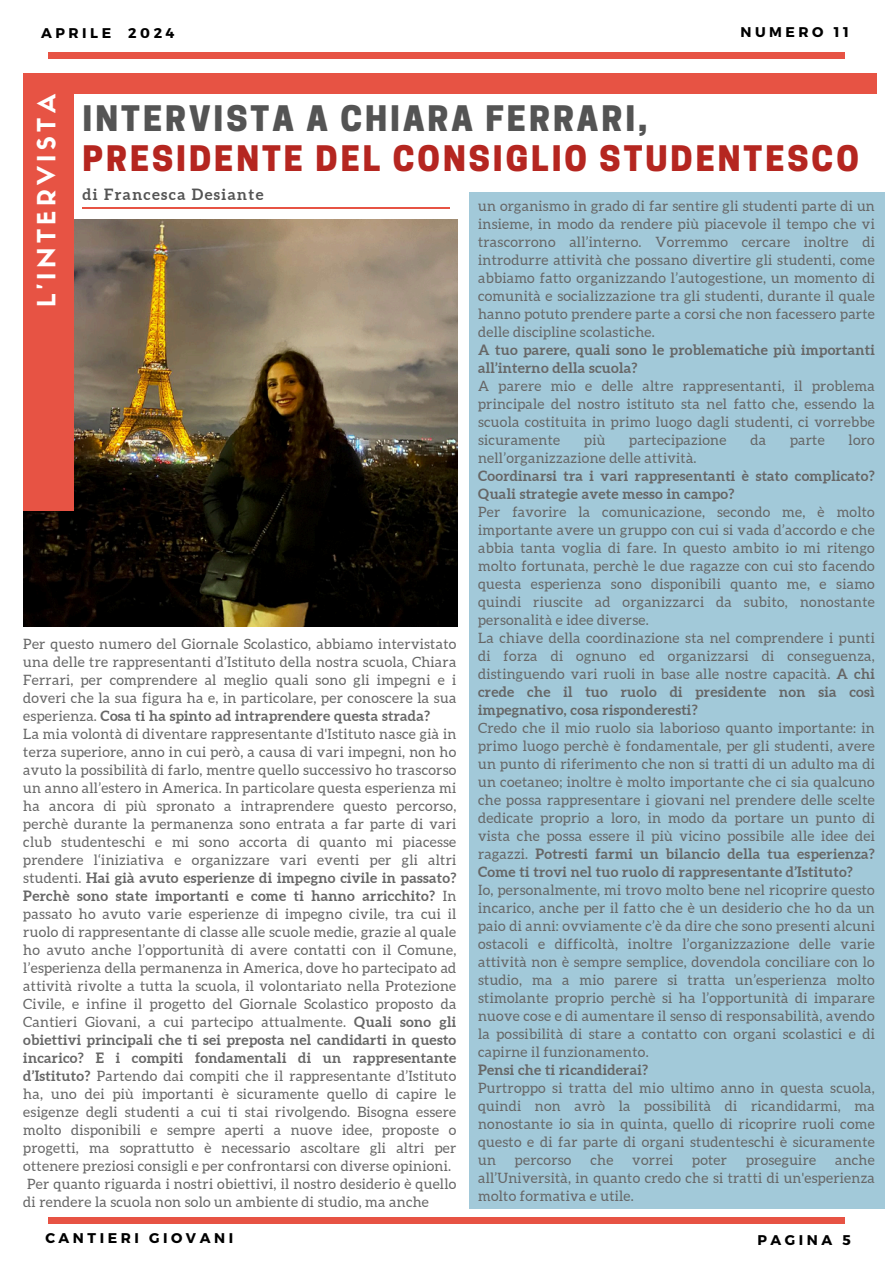
<style>
.page{position:relative;width:894px;height:1264px;background:#fff}
.page>*{position:absolute;margin:0;border:0;box-sizing:border-box;transform-origin:0 0}
.t1{font:800 33px/39.3px "Cooper Hewitt";letter-spacing:.09em;color:#b52620}
.t2{font:24.6px "Sifonn Basic";letter-spacing:.18em;color:#fff}
.t3{font:700 15.45px "Aleo";letter-spacing:.09em;color:#545454}
.t4{font:14.25px/18px "Aleo";letter-spacing:.02em;color:#666;text-align:justify}
.t5{font:700 14.25px/18px "Aleo";letter-spacing:.02em;color:#666}
.t6{font:700 14.1px "Montserrat";letter-spacing:.25em;color:#000}
.s1{color:#545454}
.s2{font-weight:700}
</style>
<div class="page">
<div style="left:49px;top:52px;width:795px;height:7px;background:#e75344"></div>
<img style="left:23px;top:220px;width:435px;height:406px">
<div style="left:23px;top:89px;width:51px;height:422px;background:#e75344"></div>
<div style="left:23px;top:73px;width:853px;height:21px;background:#e75344"></div>
<div style="left:49px;top:1217px;width:795px;height:6px;background:#e75344"></div>
<hr style="left:83px;top:207px;width:366px;height:1px;background:#e75344">
<div style="left:469px;top:192px;width:415px;height:1016px;background:#a2c9d9"></div>
<p class="t6" style="left:41px;top:24px;width:71px">APRILE</p>
<p class="t6" style="left:128px;top:24px;width:48px">2024</p>
<p class="t6" style="left:740px;top:23px;width:110px">NUMERO 11</p>
<p class="t2" style="left:37px;top:307px;width:214px;rotate:-90deg">L'INTERVISTA</p>
<p class="t1" style="left:83px;top:103px;width:777px"><span class="s1">INTERVISTA A CHIARA FERRARI,<br></span>PRESIDENTE DEL CONSIGLIO STUDENTESCO</p>
<p class="t3" style="left:83px;top:185px;width:182px">di Francesca Desiante</p>
<h4 class="t4" style="left:478px;top:196px;width:398px">un organismo in grado di far sentire gli studenti parte di un insieme, in modo da rendere più piacevole il tempo che vi trascorrono all’interno. Vorremmo cercare inoltre di introdurre attività che possano divertire gli studenti, come abbiamo fatto organizzando l’autogestione, un momento di comunità e socializzazione tra gli studenti, durante il quale hanno potuto prendere parte a corsi che non facessero parte delle discipline scolastiche.</h4>
<p class="t5" style="left:478px;top:340px;width:398px">A tuo parere, quali sono le problematiche più importanti all’interno della scuola?</p>
<p class="t4" style="left:478px;top:376px;width:398px">A parere mio e delle altre rappresentanti, il problema principale del nostro istituto sta nel fatto che, essendo la scuola costituita in primo luogo dagli studenti, ci vorrebbe sicuramente</p>
<p class="t4" style="left:584px;top:430px;width:23px">più</p>
<p class="t4" style="left:629px;top:430px;width:99px">partecipazione</p>
<p class="t4" style="left:750px;top:430px;width:17px">da</p>
<p class="t4" style="left:789px;top:430px;width:36px">parte</p>
<p class="t4" style="left:848px;top:430px;width:28px">loro</p>
<p class="t4" style="left:478px;top:448px;width:220px">nell’organizzazione delle attività.</p>
<p class="t5" style="left:478px;top:466px;width:398px">Coordinarsi tra i vari rappresentanti è stato complicato?<br>Quali strategie avete messo in campo?</p>
<p class="t4" style="left:478px;top:502px;width:398px">Per favorire la comunicazione, secondo me, è molto importante avere un gruppo con cui si vada d’accordo e che abbia tanta voglia di fare. In questo ambito io mi ritengo molto fortunata, perchè le due ragazze con cui sto facendo questa esperienza sono disponibili quanto me, e siamo quindi riuscite ad organizzarci da subito, nonostante personalità e idee diverse.</p>
<p class="t4" style="left:478px;top:628px;width:398px">La chiave della coordinazione sta nel comprendere i punti di forza di ognuno ed organizzarsi di conseguenza, distinguendo vari ruoli in base alle nostre capacità. <span class="s2">A chi crede che il tuo ruolo di presidente non sia così impegnativo, cosa risponderesti?</span></p>
<p class="t4" style="left:478px;top:718px;width:398px">Credo che il mio ruolo sia laborioso quanto importante: in primo luogo perchè è fondamentale, per gli studenti, avere un punto di riferimento che non si tratti di un adulto ma di un coetaneo; inoltre è molto importante che ci sia qualcuno che possa rappresentare i giovani nel prendere delle scelte dedicate proprio a loro, in modo da portare un punto di vista che possa essere il più vicino possibile alle idee dei ragazzi. <span class="s2">Potresti farmi un bilancio della tua esperienza?<br>Come ti trovi nel tuo ruolo di rappresentante d’Istituto?</span></p>
<p class="t4" style="left:478px;top:880px;width:398px">Io, personalmente, mi trovo molto bene nel ricoprire questo incarico, anche per il fatto che è un desiderio che ho da un paio di anni: ovviamente c’è da dire che sono presenti alcuni ostacoli e difficoltà, inoltre l’organizzazione delle varie attività non è sempre semplice, dovendola conciliare con lo studio, ma a mio parere si tratta un’esperienza molto stimolante proprio perchè si ha l’opportunità di imparare nuove cose e di aumentare il senso di responsabilità, avendo la possibilità di stare a contatto con organi scolastici e di capirne il funzionamento.</p>
<p class="t5" style="left:478px;top:1060px;width:171px">Pensi che ti ricandiderai?</p>
<p class="t4" style="left:478px;top:1078px;width:398px">Purtroppo si tratta del mio ultimo anno in questa scuola, quindi non avrò la possibilità di ricandidarmi, ma nonostante io sia in quinta, quello di ricoprire ruoli come questo e di far parte di organi studenteschi è sicuramente un</p>
<h3 class="t4" style="left:23px;top:635px;width:434px">Per questo numero del Giornale Scolastico, abbiamo intervistato una delle tre rappresentanti d’Istituto della nostra scuola, Chiara Ferrari, per comprendere al meglio quali sono gli impegni e i doveri che la sua figura ha e, in particolare, per conoscere la sua esperienza. <span class="s2">Cosa ti ha spinto ad intraprendere questa strada?</span></h3>
<h2 class="t4" style="left:23px;top:725px;width:434px">La mia volontà di diventare rappresentante d'Istituto nasce già in terza superiore, anno in cui però, a causa di vari impegni, non ho avuto la possibilità di farlo, mentre quello successivo ho trascorso un anno all’estero in America. In particolare questa esperienza mi ha ancora di più spronato a intraprendere questo percorso, perchè durante la permanenza sono entrata a far parte di vari club studenteschi e mi sono accorta di quanto mi piacesse prendere l‘iniziativa e organizzare vari eventi per gli altri studenti. <span class="s2">Hai già avuto esperienze di impegno civile in passato?<br>Perchè sono state importanti e come ti hanno arricchito?</span> In passato ho avuto varie esperienze di impegno civile, tra cui il ruolo di rappresentante di classe alle scuole medie, grazie al quale ho avuto anche l’opportunità di avere contatti con il Comune, l’esperienza della permanenza in America, dove ho partecipato ad attività rivolte a tutta la scuola, il volontariato nella Protezione Civile, e infine il progetto del Giornale Scolastico proposto da Cantieri Giovani, a cui partecipo attualmente. <span class="s2">Quali sono gli obiettivi principali che ti sei preposta nel candidarti in questo incarico? E i compiti fondamentali di un rappresentante d’Istituto?</span> Partendo dai compiti che il rappresentante d’Istituto ha, uno dei più importanti è sicuramente quello di capire le esigenze degli studenti a cui ti stai rivolgendo. Bisogna essere molto disponibili e sempre aperti a nuove idee, proposte o progetti, ma soprattutto è necessario ascoltare gli altri per ottenere preziosi consigli e per confrontarsi con diverse opinioni.</h2>
<h1 class="t4" style="left:23px;top:1175px;width:434px">Per quanto riguarda i nostri obiettivi, il nostro desiderio è quello di rendere la scuola non solo un ambiente di studio, ma anche</h1>
<p class="t4" style="left:478px;top:1150px;width:398px;text-indent:357px">anche all’Università, in quanto credo che si tratti di un'esperienza molto formativa e utile.</p>
<p class="t4" style="left:514px;top:1150px;width:58px">percorso</p>
<p class="t4" style="left:590px;top:1150px;width:24px">che</p>
<p class="t4" style="left:632px;top:1150px;width:42px">vorrei</p>
<p class="t4" style="left:692px;top:1150px;width:36px">poter</p>
<p class="t4" style="left:745px;top:1150px;width:72px">proseguire</p>
<h3 class="t6" style="left:45px;top:1228px;width:189px">CANTIERI GIOVANI</h3>
<h3 class="t6" style="left:757px;top:1230px;width:95px">PAGINA 5</h3>
</div>
